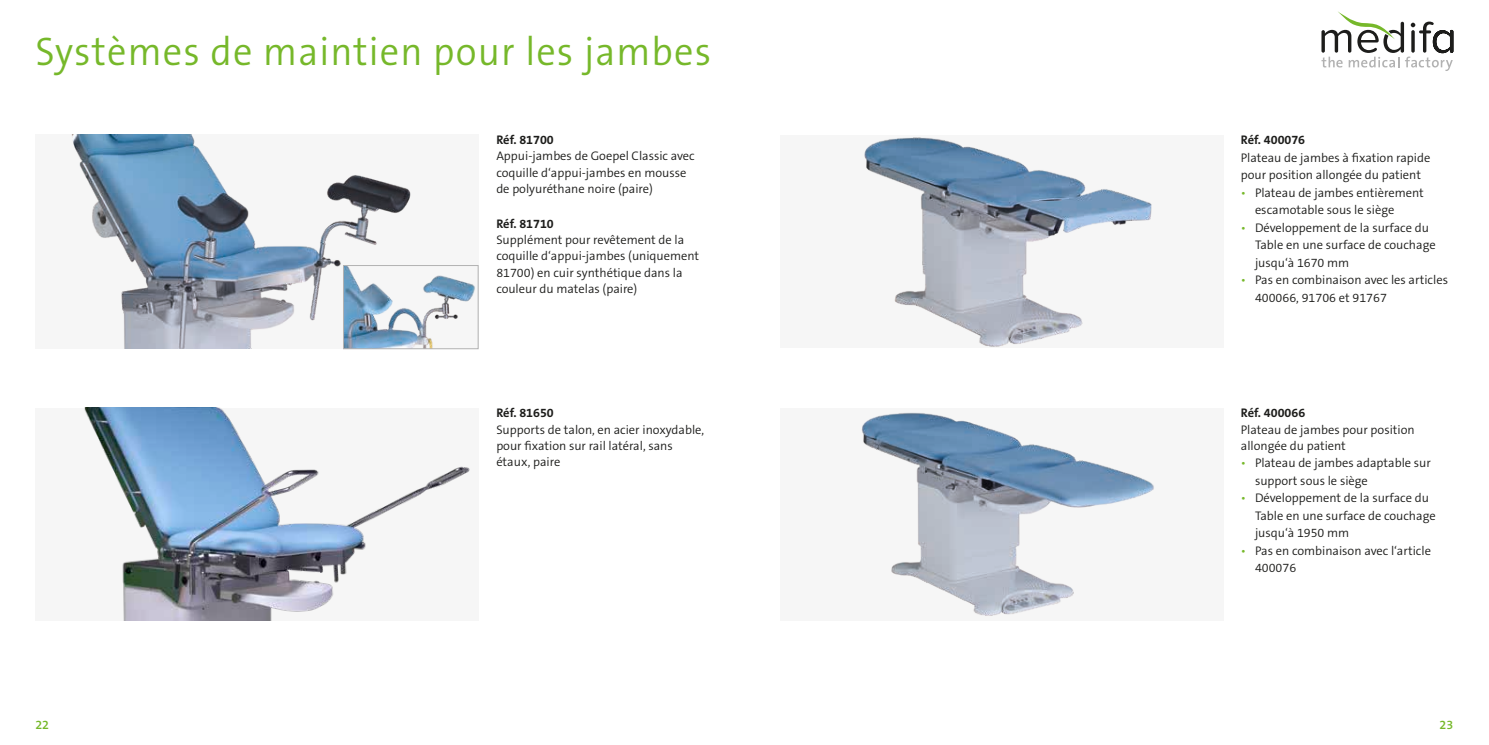
<style>
.page{position:relative;width:1489px;height:745px;background:#fff}
.page>*{position:absolute;margin:0;border:0;box-sizing:border-box;transform-origin:0 0}
.t1{font:300 40px "The Sans B W4";letter-spacing:.03em;color:#76b82a;scale:.96 1}
.t2{font:300 12.5px/17.5px "The Sans B W4";color:#1d1d1b}
.t3{font:700 12.5px "The Sans B W7";color:#1d1d1b}
.t4{font:600 12.5px "The Sans B W6";color:#76b82a}
.s1{color:#76b82a}
</style>
<div class="page">
<div style="left:780px;top:135px;width:442px;height:212px;background:#f6f6f6"></div>
<img style="left:864px;top:137px;width:288px;height:210px">
<div style="left:780px;top:407px;width:442px;height:213px;background:#f6f6f6"></div>
<img style="left:862px;top:412px;width:292px;height:204px">
<div style="left:35px;top:135px;width:443px;height:214px;background:#f6f6f6"></div>
<img style="left:72px;top:135px;width:339px;height:214px">
<img style="left:345px;top:267px;width:130px;height:80px">
<div style="left:343px;top:265px;width:135px;height:84px;border:1px solid #b2b2b2"></div>
<svg style="left:1321px;top:11px;width:132px;height:60px"></svg>
<div style="left:35px;top:407px;width:443px;height:213px;background:#f6f6f6"></div>
<img style="left:84px;top:407px;width:386px;height:213px">
<h1 class="t1" style="left:35px;top:26px;width:705px">Systèmes de maintien pour les jambes</h1>
<p class="t3" style="left:496px;top:132px;width:59px">Réf. 81700</p>
<p class="t2" style="left:496px;top:148px;width:200px;line-height:16.2px">Appui-jambes de Goepel Classic avec coquille d‘appui-jambes en mousse de polyuréthane noire (paire)</p>
<p class="t3" style="left:496px;top:215px;width:59px">Réf. 81710</p>
<p class="t2" style="left:496px;top:232px;width:204px;line-height:16.2px">Supplément pour revêtement de la coquille d‘appui-jambes (uniquement 81700) en cuir synthétique dans la couleur du matelas (paire)</p>
<p class="t3" style="left:496px;top:404px;width:59px">Réf. 81650</p>
<p class="t2" style="left:496px;top:421px;width:209px;line-height:16.2px">Supports de talon, en acier inoxydable, pour fixation sur rail latéral, sans étaux, paire</p>
<p class="t3" style="left:1240px;top:132px;width:66px">Réf. 400076</p>
<p class="t2" style="left:1240px;top:148px;width:191px">Plateau de jambes à fixation rapide pour position allongée du patient</p>
<p class="t2" style="left:1254px;top:183px;width:170px;text-indent:-14px"><span class="s1">•</span> Plateau de jambes entièrement escamotable sous le siège</p>
<p class="t2" style="left:1254px;top:218px;width:182px;text-indent:-14px"><span class="s1">•</span> Développement de la surface du<br>Table en une surface de couchage jusqu‘à 1670 mm</p>
<p class="t2" style="left:1254px;top:271px;width:194px;text-indent:-14px"><span class="s1">•</span> Pas en combinaison avec les articles<br>400066, 91706 et 91767</p>
<p class="t3" style="left:1240px;top:404px;width:66px">Réf. 400066</p>
<p class="t2" style="left:1240px;top:421px;width:175px;line-height:16.2px">Plateau de jambes pour position allongée du patient</p>
<p class="t2" style="left:1254px;top:454px;width:177px;text-indent:-14px"><span class="s1">•</span> Plateau de jambes adaptable sur support sous le siège</p>
<p class="t2" style="left:1254px;top:489px;width:182px;text-indent:-14px"><span class="s1">•</span> Développement de la surface du<br>Table en une surface de couchage jusqu‘à 1950 mm</p>
<p class="t2" style="left:1254px;top:541px;width:177px;text-indent:-14px"><span class="s1">•</span> Pas en combinaison avec l‘article<br>400076</p>
<p class="t4" style="left:35px;top:716px;width:15px">22</p>
<p class="t4" style="left:1439px;top:716px;width:15px">23</p>
</div>
